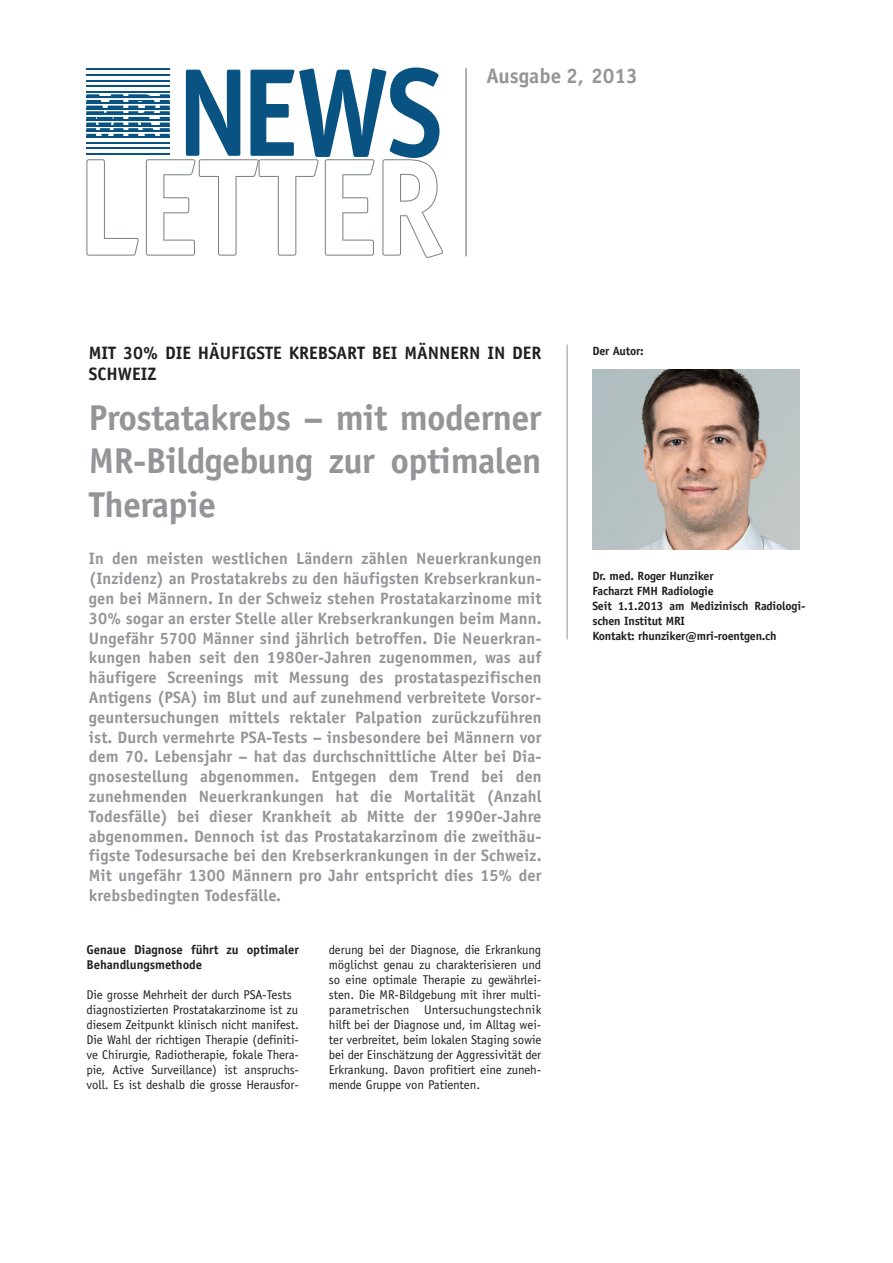
<style>
.page{position:relative;width:893px;height:1263px;background:#fff}
.page>*{position:absolute;margin:0;border:0;box-sizing:border-box;transform-origin:0 0}
.t1{font:700 36px/43.2px "Officina Sans";letter-spacing:-.015em;color:#939598;text-align:justify}
.t2{font:700 21px "Officina Sans";color:#939598}
.t3{font:700 18px/21.6px "Officina Sans";color:#231f20}
.t4{font:700 16.5px/19.8px "Officina Sans";letter-spacing:.005em;color:#939598;text-align:justify}
.t5{font:12.75px/15px "Officina Sans";letter-spacing:-.005em;color:#231f20}
.t6{font:700 12.75px/15px "Officina Sans";letter-spacing:-.005em;color:#231f20}
.t7{font:700 12px/15px "Officina Sans";letter-spacing:-.015em;color:#231f20}
</style>
<div class="page">
<hr style="left:567px;top:344px;width:1px;height:295px;background:#939598">
<svg style="left:86px;top:68px;width:357px;height:190px"></svg>
<hr style="left:86px;top:69px;width:84px;height:1px;background:#085381">
<hr style="left:86px;top:74px;width:84px;height:2px;background:#085381">
<hr style="left:86px;top:80px;width:84px;height:1px;background:#085381">
<hr style="left:86px;top:86px;width:84px;height:1px;background:#085381">
<hr style="left:86px;top:91px;width:84px;height:1px;background:#085381">
<hr style="left:86px;top:97px;width:84px;height:1px;background:#085381">
<hr style="left:86px;top:102px;width:84px;height:2px;background:#085381">
<hr style="left:86px;top:108px;width:84px;height:1px;background:#085381">
<hr style="left:86px;top:114px;width:84px;height:1px;background:#085381">
<hr style="left:86px;top:119px;width:84px;height:2px;background:#085381">
<hr style="left:86px;top:125px;width:84px;height:1px;background:#085381">
<hr style="left:86px;top:131px;width:84px;height:1px;background:#085381">
<hr style="left:86px;top:136px;width:84px;height:2px;background:#085381">
<hr style="left:86px;top:142px;width:84px;height:1px;background:#085381">
<hr style="left:86px;top:148px;width:84px;height:1px;background:#085381">
<hr style="left:86px;top:153px;width:84px;height:2px;background:#085381">
<hr style="left:465px;top:68px;width:2px;height:188px;background:#939598">
<img style="left:592px;top:369px;width:207px;height:181px">
<p class="t2" style="left:486px;top:68px;width:153px">Ausgabe 2, 2013</p>
<p class="t3" style="left:89px;top:343px;width:454px">MIT 30% DIE HÄUFIGSTE KREBSART BEI MÄNNERN IN DER<br>SCHWEIZ</p>
<h1 class="t1" style="left:89px;top:399px;width:454px">Prostatakrebs – mit moderner MR-Bildgebung zur optimalen Therapie</h1>
<p class="t4" style="left:89px;top:550px;width:454px">In den meisten westlichen Ländern zählen Neuerkrankungen (Inzidenz) an Prostatakrebs zu den häufigsten Krebserkrankun&shy;gen bei Männern. In der Schweiz stehen Prostatakarzinome mit 30% sogar an erster Stelle aller Krebserkrankungen beim Mann.<br>Ungefähr 5700 Männer sind jährlich betroffen. Die Neuerkran&shy;kungen haben seit den 1980er-Jahren zugenommen, was auf häufigere Screenings mit Messung des prostataspezifischen Antigens (PSA) im Blut und auf zunehmend verbreitete Vorsor&shy;geuntersuchungen mittels rektaler Palpation zurückzuführen ist. Durch vermehrte PSA-Tests – insbesondere bei Männern vor dem 70. Lebensjahr – hat das durchschnittliche Alter bei Dia&shy;gnosestellung abgenommen. Entgegen dem Trend bei den zunehmenden Neuerkrankungen hat die Mortalität (Anzahl Todesfälle) bei dieser Krankheit ab Mitte der 1990er-Jahre abgenommen. Dennoch ist das Prostatakarzinom die zweithäu&shy;figste Todesursache bei den Krebserkrankungen in der Schweiz.<br>Mit ungefähr 1300 Männern pro Jahr entspricht dies 15% der krebsbedingten Todesfälle.</p>
<p class="t6" style="left:87px;top:943px;width:214px">Genaue Diagnose führt zu optimaler<br>Behandlungsmethode</p>
<p class="t5" style="left:87px;top:988px;width:214px">Die grosse Mehrheit der durch PSA-Tests diagnostizierten Prostatakarzinome ist zu diesem Zeitpunkt klinisch nicht manifest.<br>Die Wahl der richtigen Therapie (definiti&shy;ve Chirurgie, Radiotherapie, fokale Thera&shy;pie, Active Surveillance) ist anspruchs&shy;voll. Es ist deshalb die grosse Herausfor-</p>
<p class="t5" style="left:329px;top:943px;width:214px;text-align:justify">derung bei der Diagnose, die Erkrankung möglichst genau zu charakterisieren und so eine optimale Therapie zu gewährlei&shy;sten. Die MR-Bildgebung mit ihrer multi&shy;parametrischen Untersuchungstechnik hilft bei der Diagnose und, im Alltag wei&shy;ter verbreitet, beim lokalen Staging sowie bei der Einschätzung der Aggressivität der Erkrankung. Davon profitiert eine zuneh&shy;mende Gruppe von Patienten.</p>
<p class="t7" style="left:592px;top:344px;width:53px">Der Autor:</p>
<p class="t7" style="left:592px;top:569px;width:215px">Dr. med. Roger Hunziker<br>Facharzt FMH Radiologie<br>Seit 1.1.2013 am Medizinisch Radiologi&shy;schen Institut MRI<br>Kontakt: rhunziker@mri-roentgen.ch</p>
</div>
